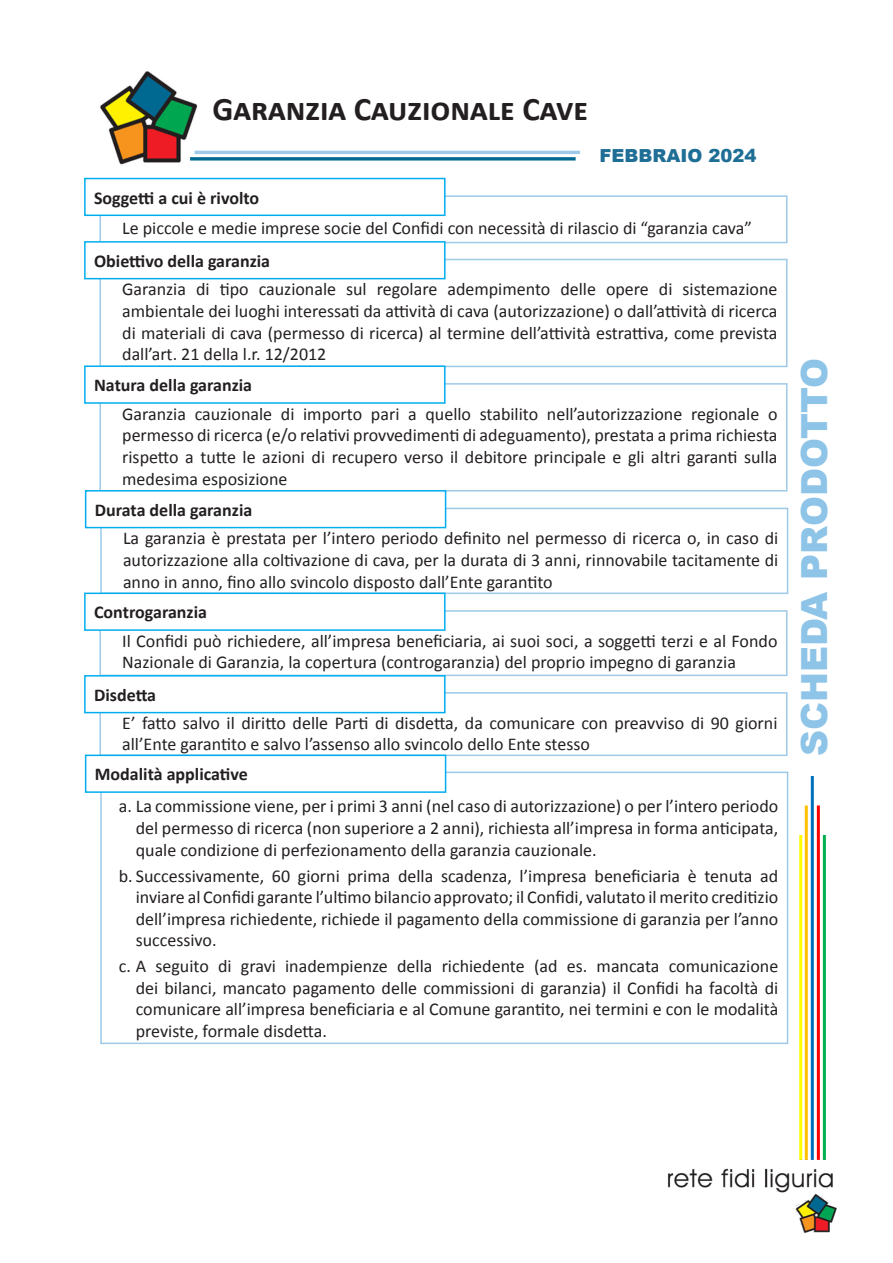
<style>
.page{position:relative;width:893px;height:1263px;background:#fff}
.page>*{position:absolute;margin:0;border:0;box-sizing:border-box;transform-origin:0 0}
.t1{font:900 36px "Arial";color:#8dc4e7}
.t2{font:700 33px "Calibri";color:#231f20}
.t3{font:18px/21.6px "Calibri";color:#231f20;text-align:justify}
.t4{font:700 18px "Calibri";color:#231f20}
.t5{font:900 18px "Arial";color:#1f6e96}
</style>
<div class="page">
<img style="left:665px;top:776px;width:172px;height:457px">
<img style="left:100px;top:71px;width:105px;height:94px">
<svg style="left:190px;top:157px;width:386px;height:4px"></svg>
<hr style="left:195px;top:151px;width:385px;height:3px;background:#9ec9e8">
<div style="left:99px;top:195px;width:688px;height:48px;border:2px solid #9ec9e8"></div>
<div style="left:85px;top:179px;width:360px;height:36px;background:#fff"></div>
<div style="left:84px;top:178px;width:362px;height:38px;border:2px solid #00aeef"></div>
<div style="left:99px;top:259px;width:688px;height:108px;border:2px solid #9ec9e8"></div>
<div style="left:85px;top:242px;width:360px;height:37px;background:#fff"></div>
<div style="left:84px;top:241px;width:362px;height:38px;border:2px solid #00aeef"></div>
<div style="left:99px;top:383px;width:688px;height:108px;border:2px solid #9ec9e8"></div>
<div style="left:85px;top:366px;width:360px;height:37px;background:#fff"></div>
<div style="left:84px;top:365px;width:362px;height:39px;border:2px solid #00aeef"></div>
<div style="left:99px;top:610px;width:688px;height:66px;border:2px solid #9ec9e8"></div>
<div style="left:99px;top:692px;width:688px;height:64px;border:2px solid #9ec9e8"></div>
<div style="left:85px;top:676px;width:360px;height:37px;background:#fff"></div>
<div style="left:84px;top:675px;width:362px;height:38px;border:2px solid #00aeef"></div>
<div style="left:100px;top:508px;width:688px;height:86px;border:2px solid #9ec9e8"></div>
<div style="left:85px;top:593px;width:360px;height:37px;background:#fff"></div>
<div style="left:84px;top:593px;width:362px;height:38px;border:2px solid #00aeef"></div>
<div style="left:86px;top:491px;width:360px;height:37px;background:#fff"></div>
<div style="left:85px;top:490px;width:361px;height:38px;border:2px solid #00aeef"></div>
<div style="left:101px;top:772px;width:687px;height:271px;background:#fff"></div>
<div style="left:100px;top:772px;width:688px;height:272px;border:2px solid #9ec9e8"></div>
<div style="left:86px;top:755px;width:360px;height:37px;background:#fff"></div>
<div style="left:85px;top:755px;width:361px;height:38px;border:2px solid #00aeef"></div>
<h2 class="t2" style="left:213px;top:96px;width:377px">Garanzia Cauzionale Cave</h2>
<p class="t4" style="left:94px;top:190px;width:167px">Soggetti a cui è rivolto</p>
<p class="t5" style="left:600px;top:142px;width:159px">FEBBRAIO 2024</p>
<p class="t3" style="left:122px;top:218px;width:631px">Le piccole e medie imprese socie del Confidi con necessità di rilascio di “garanzia cava”</p>
<p class="t4" style="left:94px;top:253px;width:178px">Obiettivo della garanzia</p>
<p class="t3" style="left:122px;top:280px;width:657px">Garanzia di tipo cauzionale sul regolare adempimento delle opere di sistemazione ambientale dei luoghi interessati da attività di cava (autorizzazione) o dall’attività di ricerca di materiali di cava (permesso di ricerca) al termine dell’attività estrattiva, come prevista dall’art. 21 della l.r. 12/2012</p>
<p class="t4" style="left:94px;top:378px;width:160px">Natura della garanzia</p>
<p class="t3" style="left:122px;top:404px;width:657px">Garanzia cauzionale di importo pari a quello stabilito nell’autorizzazione regionale o permesso di ricerca (e/o relativi provvedimenti di adeguamento), prestata a prima richiesta rispetto a tutte le azioni di recupero verso il debitore principale e gli altri garanti sulla medesima esposizione</p>
<p class="t4" style="left:95px;top:502px;width:159px">Durata della garanzia</p>
<p class="t3" style="left:123px;top:529px;width:657px">La garanzia è prestata per l’intero periodo definito nel permesso di ricerca o, in caso di autorizzazione alla coltivazione di cava, per la durata di 3 anni, rinnovabile tacitamente di anno in anno, fino allo svincolo disposto dall’Ente garantito</p>
<p class="t4" style="left:94px;top:605px;width:114px">Controgaranzia</p>
<p class="t3" style="left:122px;top:631px;width:657px">Il Confidi può richiedere, all’impresa beneficiaria, ai suoi soci, a soggetti terzi e al Fondo<br>Nazionale di Garanzia, la copertura (controgaranzia) del proprio impegno di garanzia</p>
<p class="t3" style="left:122px;top:692px;width:657px;text-align:left">•<br>E’ fatto salvo il diritto delle Parti di disdetta, da comunicare con preavviso di 90 giorni all’Ente garantito e salvo l’assenso allo svincolo dello Ente stesso</p>
<p class="t4" style="left:94px;top:687px;width:64px">Disdetta</p>
<p class="t4" style="left:95px;top:767px;width:154px">Modalità applicative</p>
<p class="t3" style="left:119px;top:769px;width:661px;line-height:25.8px">•<br>a. La commissione viene, per i primi 3 anni (nel caso di autorizzazione) o per l’intero periodo</p>
<p class="t3" style="left:136px;top:819px;width:644px">del permesso di ricerca (non superiore a 2 anni), richiesta all’impresa in forma anticipata, quale condizione di perfezionamento della garanzia cauzionale.</p>
<p class="t3" style="left:136px;top:866px;width:644px;text-indent:-17px">b. Successivamente, 60 giorni prima della scadenza, l’impresa beneficiaria è tenuta ad inviare al Confidi garante l’ultimo bilancio approvato; il Confidi, valutato il merito creditizio dell’impresa richiedente, richiede il pagamento della commissione di garanzia per l’anno successivo.</p>
<p class="t3" style="left:136px;top:957px;width:644px;text-indent:-17px">c. A seguito di gravi inadempienze della richiedente (ad es. mancata comunicazione dei bilanci, mancato pagamento delle commissioni di garanzia) il Confidi ha facoltà di comunicare all’impresa beneficiaria e al Comune garantito, nei termini e con le modalità previste, formale disdetta.</p>
<h1 class="t1" style="left:788px;top:756px;width:399px;rotate:-90deg">SCHEDA PRODOTTO</h1>
</div>
